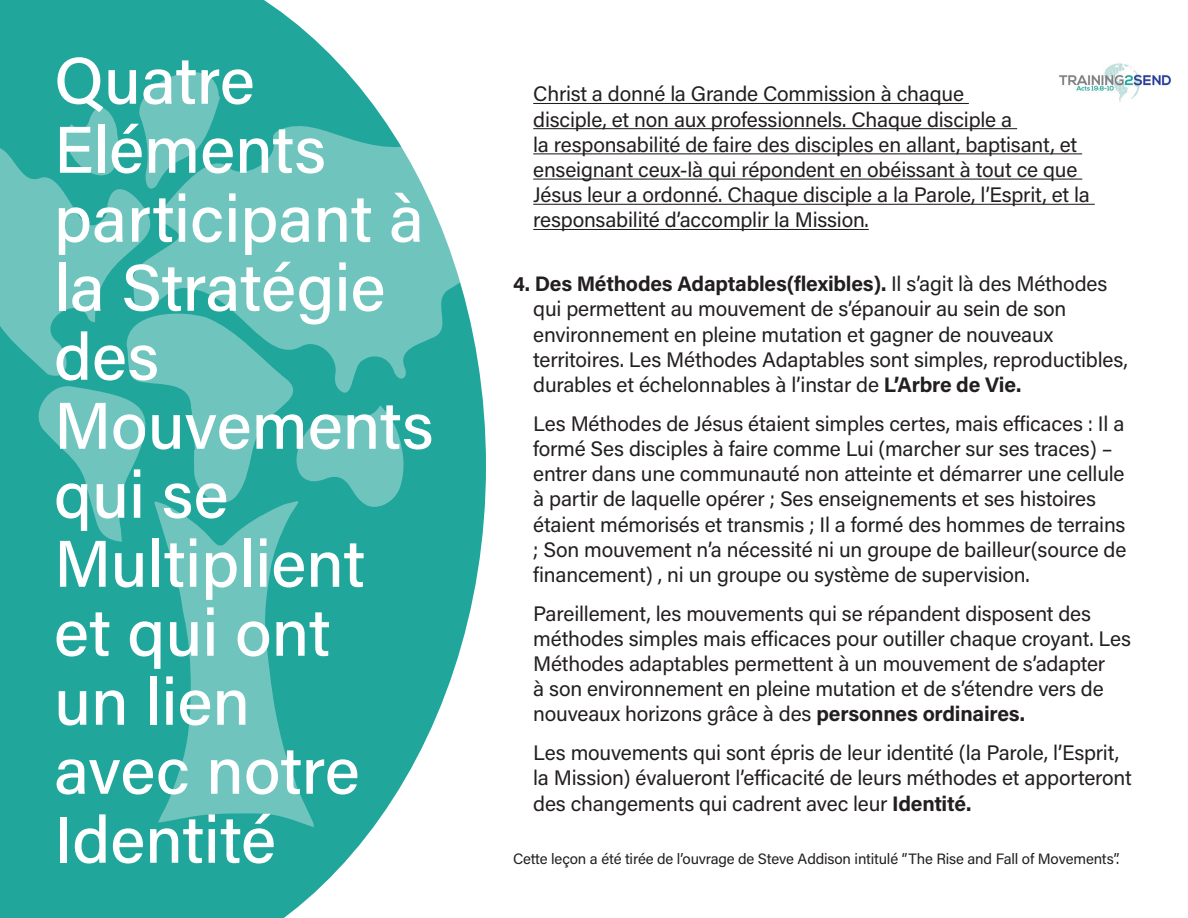
<style>
.page{position:relative;width:1188px;height:918px;background:#fff}
.page>*{position:absolute;margin:0;border:0;box-sizing:border-box;transform-origin:0 0}
.t1{font:500 66px/69px "Acumin Pro";color:#fff}
.t2{font:21px/25.2px "Acumin Pro";letter-spacing:-.01em;color:#231f20}
.t3{font:15px "Acumin Pro";letter-spacing:-.01em;color:#231f20}
.s1{font-weight:700}
</style>
<div class="page">
<svg style="left:0;top:0;width:486px;height:918px;fill:#21a69c"></svg>
<svg style="left:406px;top:112px;width:80px;height:291px"></svg>
<svg style="left:154px;top:542px;width:160px;height:285px;fill:#6fc5be"></svg>
<svg style="left:0;top:72px;width:406px;height:470px"></svg>
<img style="left:1059px;top:63px;width:112px;height:39px">
<hr style="left:533px;top:103px;width:436px;height:1px;background:#231f20">
<hr style="left:533px;top:128px;width:484px;height:1px;background:#231f20">
<hr style="left:533px;top:153px;width:549px;height:1px;background:#231f20">
<hr style="left:533px;top:179px;width:549px;height:1px;background:#231f20">
<hr style="left:533px;top:204px;width:562px;height:1px;background:#231f20">
<hr style="left:533px;top:229px;width:336px;height:1px;background:#231f20">
<p class="t1" style="left:54px;top:43px;width:381px">Quatre<br>Eléments participant à la Stratégie des<br>Mouvements qui se<br>Multiplient et qui ont<br>un lien<br>avec notre<br>Identité</p>
<p class="t2" style="left:533px;top:81px;width:558px">Christ a donné la Grande Commission à chaque<br>disciple, et non aux professionnels. Chaque disciple a<br>la responsabilité de faire des disciples en allant, baptisant, et enseignant ceux-là qui répondent en obéissant à tout ce que Jésus leur a ordonné. Chaque disciple a la Parole, l’Esprit, et la responsabilité d’accomplir la Mission.</p>
<p class="t2" style="left:533px;top:270px;width:596px;text-indent:-20px"><span class="s1">4. Des Méthodes Adaptables(flexibles).</span> Il s’agit là des Méthodes qui permettent au mouvement de s’épanouir au sein de son environnement en pleine mutation et gagner de nouveaux territoires. Les Méthodes Adaptables sont simples, reproductibles, durables et échelonnables à l’instar de <span class="s1">L’Arbre de Vie.</span></p>
<p class="t2" style="left:533px;top:410px;width:595px">Les Méthodes de Jésus étaient simples certes, mais efficaces : Il a formé Ses disciples à faire comme Lui (marcher sur ses traces) – entrer dans une communauté non atteinte et démarrer une cellule à partir de laquelle opérer ; Ses enseignements et ses histoires étaient mémorisés et transmis ; Il a formé des hommes de terrains ; Son mouvement n’a nécessité ni un groupe de bailleur(source de financement) , ni un groupe ou système de supervision.</p>
<p class="t2" style="left:533px;top:600px;width:599px">Pareillement, les mouvements qui se répandent disposent des méthodes simples mais efficaces pour outiller chaque croyant. Les Méthodes adaptables permettent à un mouvement de s’adapter<br>à son environnement en pleine mutation et de s’étendre vers de nouveaux horizons grâce à des <span class="s1">personnes ordinaires.</span></p>
<p class="t2" style="left:533px;top:739px;width:600px">Les mouvements qui sont épris de leur identité (la Parole, l’Esprit, la Mission) évalueront l’efficacité de leurs méthodes et apporteront des changements qui cadrent avec leur <span class="s1">Identité.</span></p>
<p class="t3" style="left:513px;top:848px;width:608px">Cette leçon a été tirée de l’ouvrage de Steve Addison intitulé ‘’The Rise and Fall of Movements’’.</p>
</div>
